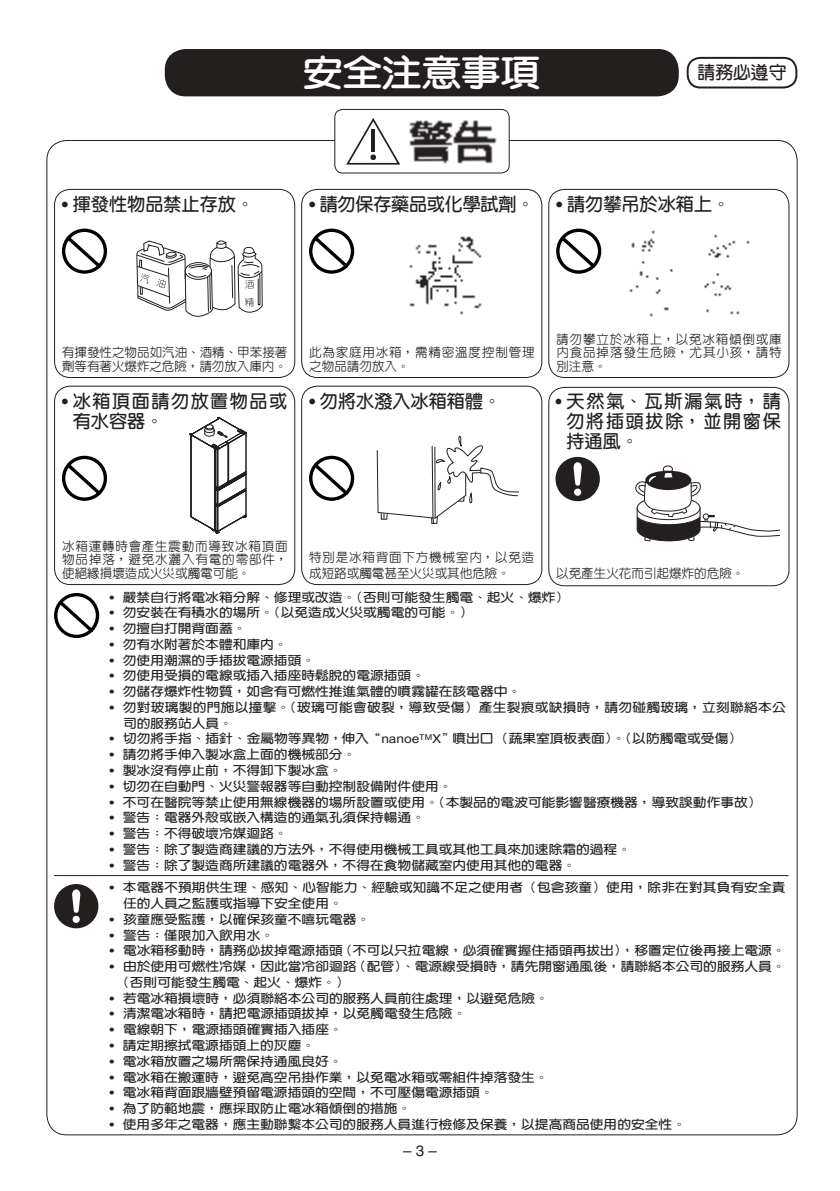
<style>
.page{position:relative;width:840px;height:1191px;background:#fff}
.page>*{position:absolute;margin:0;border:0;box-sizing:border-box;transform-origin:0 0}
.t1{font:800 35.6px "AR Yuan B5";color:#fff;scale:1.11 1}
.t2{font:700 18.2px/20.2px "AR Yuan B5";color:#241f1f;text-align:justify}
.t3{font:700 18.2px/20.2px "AR Yuan B5";letter-spacing:.085em;color:#241f1f}
.t4{font:700 17.8px "AR Yuan B5";color:#241f1f}
.t5{font:15px "Helvetica LT Std";color:#241f1f}
.t6{font:500 12.6px/13.2px "AR Yuan B5";letter-spacing:.06em;color:#241f1f;text-align:justify}
.t7{font:500 12.6px/13.2px "AR Yuan B5";letter-spacing:-.005em;color:#241f1f}
.t8{font:500 12.6px/15.4px "AR Yuan B5";letter-spacing:.03em;color:#241f1f}
.t9{font:500 12.6px "AR Yuan B5";color:#241f1f}
.t10{font:700 12.4px/15.8px "AR Yuan B5";color:#241f1f;scale:1.11 1}
.t11{font:700 12.4px/15.8px "AR Yuan B5";letter-spacing:.02em;color:#241f1f;scale:1.11 1}
.s1{font-family:"Helvetica LT Std";font-weight:400}
</style>
<div class="page">
<div style="left:54px;top:386px;width:241px;height:199px;border:1px solid #241f1f;border-radius:16px"></div>
<svg style="left:189px;top:417px;width:58px;height:117px"></svg>
<div style="left:301px;top:386px;width:241px;height:199px;border:1px solid #241f1f;border-radius:16px"></div>
<div style="left:54px;top:189px;width:241px;height:189px;border:1px solid #241f1f;border-radius:16px"></div>
<svg style="left:136px;top:240px;width:126px;height:77px"></svg>
<svg style="left:62px;top:229px;width:45px;height:45px"></svg>
<div style="left:301px;top:189px;width:241px;height:189px;border:1px solid #241f1f;border-radius:16px"></div>
<img style="left:409px;top:236px;width:73px;height:79px">
<svg style="left:309px;top:229px;width:45px;height:45px"></svg>
<div style="left:165px;top:49px;width:513px;height:47px;background:#241f1f;border-radius:21px"></div>
<svg style="left:62px;top:456px;width:45px;height:45px"></svg>
<div style="left:548px;top:387px;width:241px;height:199px;border:1px solid #241f1f;border-radius:16px"></div>
<svg style="left:309px;top:456px;width:45px;height:45px"></svg>
<div style="left:548px;top:189px;width:241px;height:189px;border:1px solid #241f1f;border-radius:16px"></div>
<svg style="left:556px;top:229px;width:45px;height:45px"></svg>
<div style="left:686px;top:57px;width:110px;height:31px;border:2px solid #241f1f;border-radius:13px"></div>
<hr style="left:54px;top:875px;width:734px;height:1px;background:#241f1f">
<div style="left:54px;top:884px;width:44px;height:44px;background:#241f1f;border-radius:50%"></div>
<svg style="left:72px;top:889px;width:8px;height:23px"></svg>
<div style="left:73px;top:915px;width:7px;height:8px;background:#fff;border-radius:50%"></div>
<svg style="left:54px;top:593px;width:45px;height:45px"></svg>
<div style="left:555px;top:457px;width:44px;height:44px;background:#241f1f;border-radius:50%"></div>
<svg style="left:573px;top:462px;width:8px;height:24px"></svg>
<svg style="left:573px;top:488px;width:8px;height:8px"></svg>
<svg style="left:635px;top:465px;width:144px;height:77px"></svg>
<svg style="left:376px;top:435px;width:143px;height:89px"></svg>
<div style="left:334px;top:109px;width:175px;height:64px;border:1px solid #241f1f;border-radius:8px"></div>
<img style="left:409px;top:120px;width:88px;height:44px">
<svg style="left:346px;top:118px;width:54px;height:47px"></svg>
<img style="left:629px;top:230px;width:121px;height:87px">
<h1 class="t1" style="left:303px;top:55px;width:215px">安全注意事項</h1>
<h3 class="t4" style="left:697px;top:64px;width:90px">請務必遵守</h3>
<h2 class="t2" style="left:62px;top:194px;width:193px"><span class="s1">•</span> 揮發性物品禁止存放。</h2>
<h2 class="t2" style="left:309px;top:194px;width:227px"><span class="s1">•</span> 請勿保存藥品或化學試劑。</h2>
<h2 class="t2" style="left:556px;top:194px;width:175px"><span class="s1">•</span> 請勿攀吊於冰箱上。</h2>
<p class="t7" style="left:62px;top:346px;width:227px">有揮發性之物品如汽油、酒精、甲苯接著劑等有著火爆炸之危險，請勿放入庫內。</p>
<p class="t6" style="left:309px;top:346px;width:227px">此為家庭用冰箱，需精密溫度控制管理之物品請勿放入。</p>
<p class="t6" style="left:556px;top:333px;width:227px">請勿攀立於冰箱上，以免冰箱傾倒或庫內食品掉落發生危險，尤其小孩，請特別注意。</p>
<h2 class="t3" style="left:73px;top:390px;width:216px;text-indent:-11px"><span class="s1">•</span> 冰箱頂面請勿放置物品或有水容器。</h2>
<h2 class="t2" style="left:566px;top:390px;width:216px;text-indent:-11px"><span class="s1">•</span> 天然氣、瓦斯漏氣時，請勿將插頭拔除，並開窗保持通風。</h2>
<h2 class="t2" style="left:309px;top:390px;width:193px"><span class="s1">•</span> 勿將水潑入冰箱箱體。</h2>
<p class="t6" style="left:62px;top:540px;width:227px">冰箱運轉時會產生震動而導致冰箱頂面物品掉落，避免水灑入有電的零部件，使絕緣損壞造成火災或觸電可能。</p>
<p class="t8" style="left:309px;top:550px;width:227px">特別是冰箱背面下方機械室內，以免造成短路或觸電甚至火災或其他危險。</p>
<p class="t9" style="left:556px;top:566px;width:190px">以免產生火花而引起爆炸的危險。</p>
<p class="t10" style="left:109px;top:589px;width:415px"><span class="s1">•</span> 嚴禁自行將電冰箱分解、修理或改造。（否則可能發生觸電、起火、爆炸）</p>
<p class="t10" style="left:109px;top:605px;width:329px"><span class="s1">•</span> 勿安裝在有積水的場所。（以免造成火災或觸電的可能。）</p>
<p class="t10" style="left:109px;top:620px;width:125px"><span class="s1">•</span> 勿擅自打開背面蓋。</p>
<p class="t10" style="left:109px;top:636px;width:162px"><span class="s1">•</span> 勿有水附著於本體和庫內。</p>
<p class="t10" style="left:109px;top:652px;width:187px"><span class="s1">•</span> 勿使用潮濕的手插拔電源插頭。</p>
<p class="t10" style="left:109px;top:668px;width:286px"><span class="s1">•</span> 勿使用受損的電線或插入插座時鬆脫的電源插頭。</p>
<p class="t10" style="left:109px;top:683px;width:372px"><span class="s1">•</span> 勿儲存爆炸性物質，如含有可燃性推進氣體的噴霧罐在該電器中。</p>
<p class="t11" style="left:123px;top:699px;width:598px;text-indent:-14px"><span class="s1">•</span> 勿對玻璃製的門施以撞擊。（玻璃可能會破裂，導致受傷）產生裂痕或缺損時，請勿碰觸玻璃，立刻聯絡本公司的服務站人員。</p>
<p class="t10" style="left:110px;top:731px;width:571px"><span class="s1">•</span> 切勿將手指、插針、金屬物等異物，伸入“<span class="s1">nanoe</span><sup>TM</sup><span class="s1">X</span>”噴出口（蔬果室頂板表面）。（以防觸電或受傷）</p>
<p class="t10" style="left:109px;top:746px;width:224px"><span class="s1">•</span> 請勿將手伸入製冰盒上面的機械部分。</p>
<p class="t10" style="left:109px;top:762px;width:211px"><span class="s1">•</span> 製冰沒有停止前，不得卸下製冰盒。</p>
<p class="t10" style="left:109px;top:778px;width:310px"><span class="s1">•</span> 切勿在自動門、火災警報器等自動控制設備附件使用。</p>
<p class="t10" style="left:109px;top:794px;width:588px"><span class="s1">•</span> 不可在醫院等禁止使用無線機器的場所設置或使用。（本製品的電波可能影響醫療機器，導致誤動作事故）</p>
<p class="t10" style="left:109px;top:809px;width:286px"><span class="s1">•</span> 警告：電器外殼或嵌入構造的通氣孔須保持暢通。</p>
<p class="t10" style="left:109px;top:825px;width:162px"><span class="s1">•</span> 警告：不得破壞冷媒迴路。</p>
<p class="t10" style="left:109px;top:841px;width:471px"><span class="s1">•</span> 警告：除了製造商建議的方法外，不得使用機械工具或其他工具來加速除霜的過程。</p>
<p class="t10" style="left:109px;top:857px;width:422px"><span class="s1">•</span> 警告：除了製造商所建議的電器外，不得在食物儲藏室內使用其他的電器。</p>
<p class="t10" style="left:123px;top:879px;width:598px;text-indent:-14px"><span class="s1">•</span> 本電器不預期供生理、感知、心智能力、經驗或知識不足之使用者（包含孩童）使用，除非在對其負有安全責任的人員之監護或指導下安全使用。</p>
<p class="t10" style="left:109px;top:911px;width:236px"><span class="s1">•</span> 孩童應受監護，以確保孩童不嘻玩電器。</p>
<p class="t10" style="left:109px;top:927px;width:150px"><span class="s1">•</span> 警告：僅限加入飲用水。</p>
<p class="t10" style="left:109px;top:942px;width:610px"><span class="s1">•</span> 電冰箱移動時，請務必拔掉電源插頭（不可以只拉電線，必須確實握住插頭再拔出），移置定位後再接上電源。</p>
<p class="t10" style="left:116px;top:958px;width:604px;text-indent:-7px"><span class="s1">•</span> 由於使用可燃性冷媒，因此當冷卻迴路（配管）、電源線受損時，請先開窗通風後，請聯絡本公司的服務人員。（否則可能發生觸電、起火、爆炸。）</p>
<p class="t10" style="left:109px;top:990px;width:397px"><span class="s1">•</span> 若電冰箱損壞時，必須聯絡本公司的服務人員前往處理，以避免危險。</p>
<p class="t10" style="left:109px;top:1006px;width:323px"><span class="s1">•</span> 清潔電冰箱時，請把電源插頭拔掉，以免觸電發生危險。</p>
<p class="t10" style="left:109px;top:1021px;width:211px"><span class="s1">•</span> 電線朝下，電源插頭確實插入插座。</p>
<p class="t10" style="left:109px;top:1037px;width:186px"><span class="s1">•</span> 請定期擦拭電源插頭上的灰塵。</p>
<p class="t10" style="left:109px;top:1053px;width:211px"><span class="s1">•</span> 電冰箱放置之場所需保持通風良好。</p>
<p class="t10" style="left:109px;top:1069px;width:397px"><span class="s1">•</span> 電冰箱在搬運時，避免高空吊掛作業，以免電冰箱或零組件掉落發生。</p>
<p class="t10" style="left:109px;top:1084px;width:347px"><span class="s1">•</span> 電冰箱背面跟牆壁預留電源插頭的空間，不可壓傷電源插頭。</p>
<p class="t10" style="left:109px;top:1100px;width:273px"><span class="s1">•</span> 為了防範地震，應採取防止電冰箱傾倒的措施。</p>
<p class="t10" style="left:109px;top:1116px;width:520px"><span class="s1">•</span> 使用多年之電器，應主動聯繫本公司的服務人員進行檢修及保養，以提高商品使用的安全性。</p>
<p class="t5" style="left:403px;top:1142px;width:35px">– 3 –</p>
</div>
